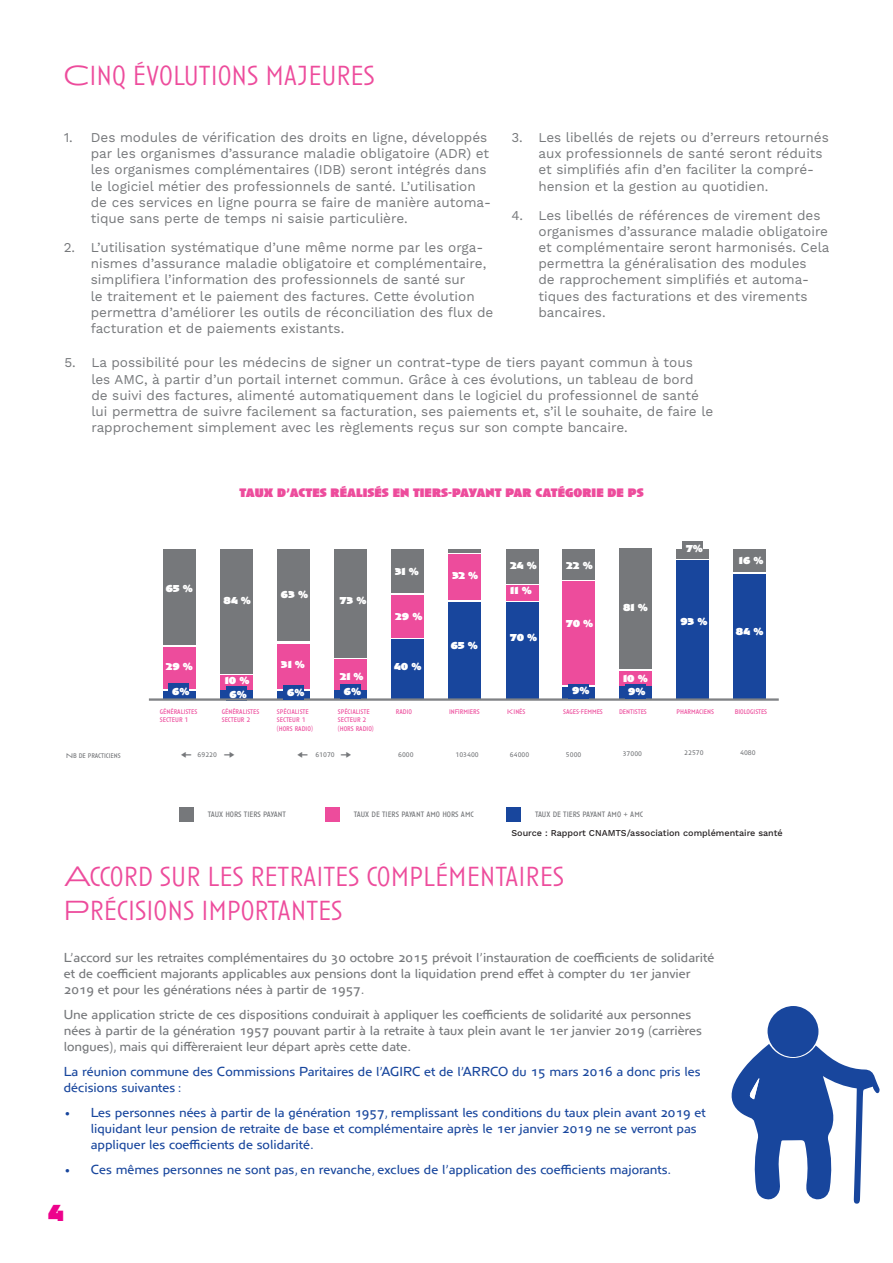
<style>
.page{position:relative;width:893px;height:1263px;background:#fff}
.page>*{position:absolute;margin:0;border:0;box-sizing:border-box;transform-origin:0 0}
.t1{font:300 28.5px/34.2px "Anisette Pro";color:#ed4c9c}
.t2{font:900 24px "Anisette";color:#ed028c}
.t3{font:13.5px/16.2px "Work Sans";color:#76787b}
.t4{font:13.5px/16.2px "Anisette Pro Petite";color:#76787b}
.t5{font:13.5px/16.2px "Anisette Pro Petite";color:#18469d}
.t6{font:900 12.75px "Anisette";color:#ed4c9c}
.t7{font:900 10.35px "Anisette";color:#fff}
.t8{font:500 9px "Work Sans";color:#231f20}
.t9{font:8.1px "Anisette Pro";color:#76787b}
.t10{font:6.9px/8.4px "Anisette Pro";color:#ed4c9c}
.t11{font:6.9px "Anisette Pro";color:#76787b}
</style>
<div class="page">
<div style="left:163px;top:549px;width:32px;height:96px;background:#76787b"></div>
<div style="left:163px;top:647px;width:32px;height:42px;background:#ed4c9c"></div>
<div style="left:163px;top:691px;width:32px;height:8px;background:#18469d"></div>
<div style="left:221px;top:550px;width:32px;height:124px;background:#76787b"></div>
<div style="left:221px;top:675px;width:32px;height:14px;background:#ed4c9c"></div>
<div style="left:221px;top:690px;width:32px;height:8px;background:#18469d"></div>
<div style="left:277px;top:550px;width:32px;height:91px;background:#76787b"></div>
<div style="left:277px;top:644px;width:32px;height:45px;background:#ed4c9c"></div>
<div style="left:277px;top:691px;width:32px;height:8px;background:#18469d"></div>
<div style="left:334px;top:550px;width:33px;height:108px;background:#76787b"></div>
<div style="left:334px;top:659px;width:33px;height:30px;background:#ed4c9c"></div>
<div style="left:334px;top:690px;width:33px;height:8px;background:#18469d"></div>
<div style="left:392px;top:549px;width:32px;height:44px;background:#76787b"></div>
<div style="left:392px;top:595px;width:32px;height:43px;background:#ed4c9c"></div>
<div style="left:392px;top:639px;width:32px;height:59px;background:#18469d"></div>
<hr style="left:448px;top:550px;width:32px;height:3px;background:#76787b">
<div style="left:448px;top:554px;width:32px;height:46px;background:#ed4c9c"></div>
<div style="left:448px;top:602px;width:32px;height:96px;background:#18469d"></div>
<div style="left:506px;top:602px;width:32px;height:96px;background:#18469d"></div>
<div style="left:506px;top:585px;width:32px;height:15px;background:#ed4c9c"></div>
<div style="left:506px;top:550px;width:32px;height:34px;background:#76787b"></div>
<div style="left:562px;top:687px;width:32px;height:11px;background:#18469d"></div>
<div style="left:562px;top:581px;width:32px;height:104px;background:#ed4c9c"></div>
<div style="left:562px;top:549px;width:32px;height:31px;background:#76787b"></div>
<div style="left:619px;top:549px;width:32px;height:120px;background:#76787b"></div>
<div style="left:619px;top:671px;width:32px;height:14px;background:#ed4c9c"></div>
<div style="left:619px;top:686px;width:32px;height:12px;background:#18469d"></div>
<div style="left:677px;top:560px;width:32px;height:138px;background:#18469d"></div>
<div style="left:677px;top:550px;width:32px;height:9px;background:#76787b"></div>
<div style="left:733px;top:574px;width:32px;height:124px;background:#18469d"></div>
<div style="left:733px;top:550px;width:32px;height:22px;background:#76787b"></div>
<div style="left:169px;top:684px;width:20px;height:14px;background:#18469d"></div>
<div style="left:226px;top:687px;width:21px;height:14px;background:#18469d"></div>
<hr style="left:149px;top:698px;width:630px;height:3px;background:#808285">
<div style="left:284px;top:685px;width:20px;height:14px;background:#18469d"></div>
<div style="left:340px;top:685px;width:21px;height:14px;background:#18469d"></div>
<div style="left:569px;top:684px;width:20px;height:14px;background:#18469d"></div>
<div style="left:625px;top:684px;width:20px;height:15px;background:#18469d"></div>
<div style="left:683px;top:541px;width:20px;height:14px;background:#76787b"></div>
<div style="left:179px;top:807px;width:14px;height:15px;background:#76787b"></div>
<div style="left:325px;top:807px;width:15px;height:15px;background:#ed4c9c"></div>
<div style="left:506px;top:807px;width:15px;height:15px;background:#18469d"></div>
<div style="left:767px;top:1006px;width:52px;height:51px;background:#18469d;border-radius:50%"></div>
<svg style="left:732px;top:1044px;width:147px;height:159px"></svg>
<h1 class="t1" style="left:64px;top:58px;width:313px">CINQ ÉVOLUTIONS MAJEURES</h1>
<p class="t3" style="left:91px;top:130px;width:402px;text-indent:-27px">1. Des modules de vérification des droits en ligne, développés par les organismes d’assurance maladie obligatoire (ADR) et les organismes complémentaires (IDB) seront intégrés dans le logiciel métier des professionnels de santé. L’utilisation de ces services en ligne pourra se faire de manière automa&shy;tique sans perte de temps ni saisie particulière.</p>
<p class="t3" style="left:91px;top:240px;width:404px;text-indent:-27px">2. L’utilisation systématique d’une même norme par les orga&shy;nismes d’assurance maladie obligatoire et complémentaire, simplifiera l’information des professionnels de santé sur<br>le traitement et le paiement des factures. Cette évolution permettra d’améliorer les outils de réconciliation des flux de facturation et de paiements existants.</p>
<p class="t3" style="left:538px;top:130px;width:292px;text-indent:-27px">3. Les libellés de rejets ou d’erreurs retournés aux professionnels de santé seront réduits et simplifiés afin d’en faciliter la compré&shy;hension et la gestion au quotidien.</p>
<p class="t3" style="left:538px;top:208px;width:293px;text-indent:-27px">4. Les libellés de références de virement des organismes d’assurance maladie obligatoire et complémentaire seront harmonisés. Cela permettra la généralisation des modules<br>de rapprochement simplifiés et automa&shy;tiques des facturations et des virements bancaires.</p>
<p class="t3" style="left:91px;top:355px;width:623px;text-indent:-27px">5. La possibilité pour les médecins de signer un contrat-type de tiers payant commun à tous les AMC, à partir d’un portail internet commun. Grâce à ces évolutions, un tableau de bord<br>de suivi des factures, alimenté automatiquement dans le logiciel du professionnel de santé lui permettra de suivre facilement sa facturation, ses paiements et, s’il le souhaite, de faire le rapprochement simplement avec les règlements reçus sur son compte bancaire.</p>
<p class="t6" style="left:240px;top:486px;width:406px">TAUX D’ACTES RÉALISÉS EN TIERS-PAYANT PAR CATÉGORIE DE PS</p>
<p class="t7" style="left:166px;top:583px;width:29px">65 %</p>
<p class="t7" style="left:224px;top:595px;width:29px">84 %</p>
<p class="t7" style="left:281px;top:588px;width:29px">63 %</p>
<p class="t7" style="left:340px;top:594px;width:28px">73 %</p>
<p class="t7" style="left:395px;top:566px;width:26px">31 %</p>
<p class="t7" style="left:452px;top:569px;width:28px">32 %</p>
<p class="t7" style="left:395px;top:610px;width:29px">29 %</p>
<p class="t7" style="left:451px;top:639px;width:29px">65 %</p>
<p class="t7" style="left:510px;top:560px;width:28px">24 %</p>
<p class="t7" style="left:566px;top:559px;width:28px">22 %</p>
<p class="t7" style="left:510px;top:585px;width:23px">11 %</p>
<p class="t7" style="left:510px;top:631px;width:29px">70 %</p>
<p class="t7" style="left:566px;top:617px;width:29px">70 %</p>
<p class="t7" style="left:623px;top:601px;width:26px">81 %</p>
<p class="t7" style="left:281px;top:659px;width:26px">31 %</p>
<p class="t7" style="left:166px;top:660px;width:29px">29 %</p>
<p class="t7" style="left:394px;top:661px;width:29px">40 %</p>
<p class="t7" style="left:340px;top:671px;width:26px">21 %</p>
<p class="t7" style="left:623px;top:673px;width:26px">10 %</p>
<p class="t7" style="left:225px;top:675px;width:26px">10 %</p>
<p class="t7" style="left:172px;top:685px;width:19px">6%</p>
<p class="t7" style="left:230px;top:688px;width:19px">6%</p>
<p class="t7" style="left:287px;top:686px;width:19px">6%</p>
<p class="t7" style="left:344px;top:686px;width:19px">6%</p>
<p class="t7" style="left:572px;top:684px;width:19px">9%</p>
<p class="t7" style="left:628px;top:686px;width:19px">9%</p>
<p class="t7" style="left:686px;top:543px;width:18px">7%</p>
<p class="t7" style="left:680px;top:616px;width:29px">93 %</p>
<p class="t7" style="left:739px;top:554px;width:26px">16 %</p>
<p class="t7" style="left:736px;top:625px;width:29px">84 %</p>
<p class="t10" style="left:160px;top:707px;width:39px">GÉNÉRALISTES<br>SECTEUR 1</p>
<p class="t10" style="left:277px;top:707px;width:33px">SPÉCIALISTE</p>
<p class="t10" style="left:396px;top:707px;width:18px">RADIO</p>
<p class="t10" style="left:449px;top:707px;width:32px">INFIRMIERS</p>
<p class="t10" style="left:507px;top:707px;width:20px">KINÉS</p>
<p class="t10" style="left:563px;top:707px;width:41px">SAGES-FEMMES</p>
<p class="t10" style="left:619px;top:707px;width:29px">DENTISTES</p>
<p class="t10" style="left:677px;top:707px;width:39px">PHARMACIENS</p>
<p class="t10" style="left:735px;top:707px;width:34px">BIOLOGISTES</p>
<p class="t10" style="left:222px;top:707px;width:39px">GÉNÉRALISTES<br>SECTEUR 2</p>
<p class="t10" style="left:277px;top:716px;width:38px">SECTEUR 1 (HORS RADIO)</p>
<p class="t10" style="left:338px;top:707px;width:38px">SPÉCIALISTE<br>SECTEUR 2 (HORS RADIO)</p>
<p class="t11" style="left:66px;top:751px;width:56px">NB DE PRACTICIENS</p>
<p class="t11" style="left:198px;top:750px;width:21px">69220</p>
<p class="t11" style="left:315px;top:750px;width:21px">61070</p>
<p class="t11" style="left:398px;top:750px;width:17px">6000</p>
<p class="t11" style="left:455px;top:750px;width:25px">103400</p>
<p class="t11" style="left:510px;top:750px;width:21px">64000</p>
<p class="t11" style="left:566px;top:750px;width:17px">5000</p>
<p class="t11" style="left:623px;top:749px;width:21px">37000</p>
<p class="t11" style="left:684px;top:748px;width:21px">22570</p>
<p class="t11" style="left:740px;top:748px;width:17px">4080</p>
<p class="t9" style="left:208px;top:809px;width:80px">TAUX HORS TIERS PAYANT</p>
<p class="t9" style="left:354px;top:809px;width:121px">TAUX DE TIERS PAYANT AMO HORS AMC</p>
<p class="t9" style="left:535px;top:809px;width:110px">TAUX DE TIERS PAYANT AMO + AMC</p>
<p class="t8" style="left:511px;top:828px;width:273px">Source : Rapport CNAMTS/association complémentaire santé</p>
<h1 class="t1" style="left:64px;top:858px;width:502px">ACCORD SUR LES RETRAITES COMPLÉMENTAIRES<br>PRÉCISIONS IMPORTANTES</h1>
<p class="t4" style="left:64px;top:948px;width:652px">L’accord sur les retraites complémentaires du 30 octobre 2015 prévoit l’instauration de coefficients de solidarité et de coefficient majorants applicables aux pensions dont la liquidation prend effet à compter du 1er janvier<br>2019 et pour les générations nées à partir de 1957.</p>
<p class="t4" style="left:64px;top:1006px;width:640px">Une application stricte de ces dispositions conduirait à appliquer les coefficients de solidarité aux personnes nées à partir de la génération 1957 pouvant partir à la retraite à taux plein avant le 1er janvier 2019 (carrières longues), mais qui diffèreraient leur départ après cette date.</p>
<p class="t5" style="left:64px;top:1063px;width:638px">La réunion commune des Commissions Paritaires de l’AGIRC et de l’ARRCO du 15 mars 2016 a donc pris les décisions suivantes :</p>
<p class="t5" style="left:91px;top:1104px;width:616px;text-indent:-27px">• Les personnes nées à partir de la génération 1957, remplissant les conditions du taux plein avant 2019 et liquidant leur pension de retraite de base et complémentaire après le 1er janvier 2019 ne se verront pas appliquer les coefficients de solidarité.</p>
<p class="t5" style="left:64px;top:1161px;width:609px">• Ces mêmes personnes ne sont pas, en revanche, exclues de l’application des coefficients majorants.</p>
<h2 class="t2" style="left:48px;top:1199px;width:17px">4</h2>
</div>
